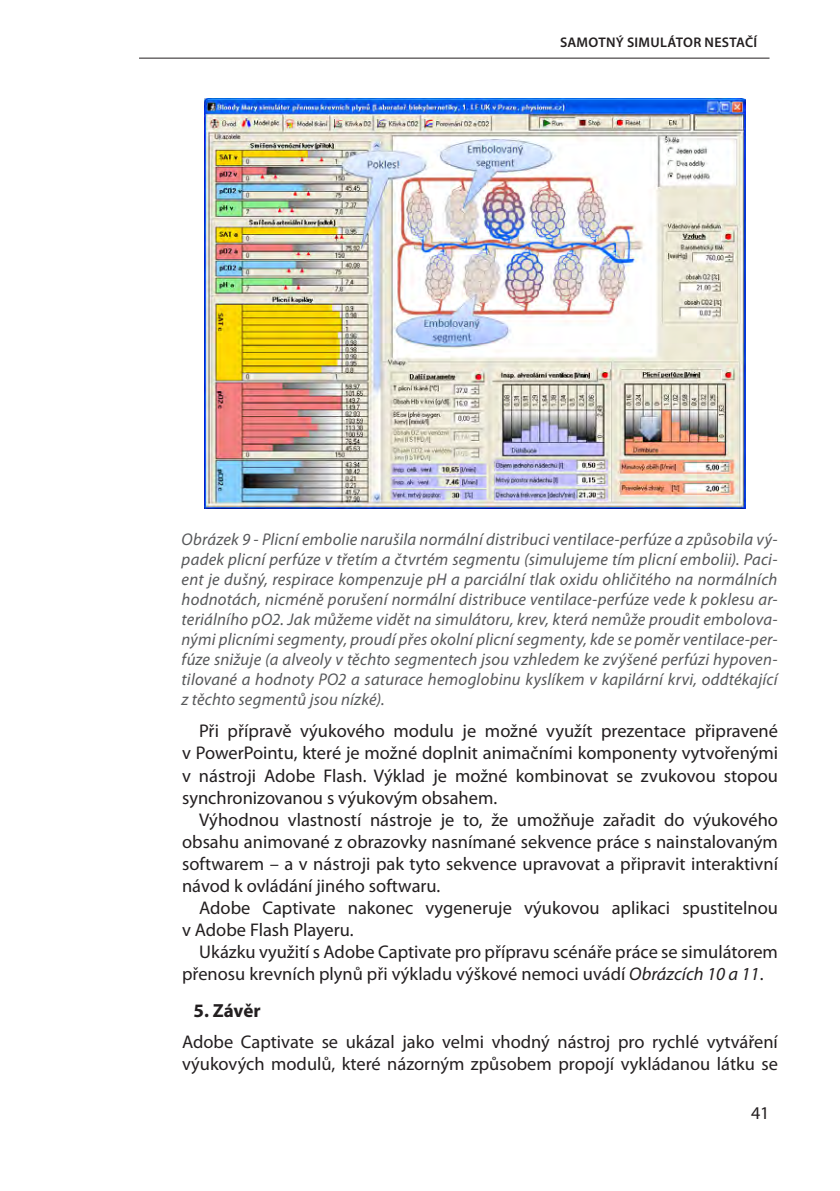
<style>
.page{position:relative;width:840px;height:1191px;background:#fff}
.page>*{position:absolute;margin:0;border:0;box-sizing:border-box;transform-origin:0 0}
.t1{font:700 19px "Myriad Pro";color:#231f20}
.t2{font:18.4px/22px "Myriad Pro";color:#231f20}
.t3{font:18px "Myriad Pro";color:#231f20}
.t4{font:italic 17px/20px "Myriad Pro";letter-spacing:.015em;color:#57585a;text-align:justify}
.t5{font:600 14px "Myriad Pro";letter-spacing:.02em;color:#231f20}
.s1{font-style:italic}
</style>
<div class="page">
<hr style="left:139px;top:58px;width:630px;height:1px;background:#231f20">
<img style="left:204px;top:98px;width:540px;height:411px">
<p class="t5" style="left:559px;top:34px;width:198px">SAMOTNÝ SIMULÁTOR NESTAČÍ</p>
<p class="t4" style="left:181px;top:529px;width:597px">Obrázek 9 - Plicní embolie narušila normální distribuci ventilace-perfúze a způsobila vý&shy;padek plicní perfúze v třetím a čtvrtém segmentu (simulujeme tím plicní embolii). Paci&shy;ent je dušný, respirace kompenzuje pH a parciální tlak oxidu ohličitého na normálních hodnotách, nicméně porušení normální distribuce ventilace-perfúze vede k poklesu ar&shy;teriálního pO2. Jak můžeme vidět na simulátoru, krev, která nemůže proudit embolova&shy;nými plicními segmenty, proudí přes okolní plicní segmenty, kde se poměr ventilace-per&shy;fúze snižuje (a alveoly v těchto segmentech jsou vzhledem ke zvýšené perfúzi hypoven&shy;tilované a hodnoty PO2 a saturace hemoglobinu kyslíkem v kapilární krvi, oddtékající z těchto segmentů jsou nízké).</p>
<p class="t2" style="left:182px;top:720px;width:597px;text-align:justify;text-indent:17px">Při přípravě výukového modulu je možné využít prezentace připravené v PowerPointu, které je možné doplnit animačními komponenty vytvořenými v nástroji Adobe Flash. Výklad je možné kombinovat se zvukovou stopou synchronizovanou s výukovým obsahem.</p>
<p class="t2" style="left:182px;top:808px;width:597px;text-align:justify;text-indent:17px">Výhodnou vlastností nástroje je to, že umožňuje zařadit do výukového obsahu animované z obrazovky nasnímané sekvence práce s nainstalovaným softwarem – a v nástroji pak tyto sekvence upravovat a připravit interaktivní návod k ovládání jiného softwaru.</p>
<p class="t2" style="left:182px;top:896px;width:597px;text-indent:17px">Adobe Captivate nakonec vygeneruje výukovou aplikaci spustitelnou v Adobe Flash Playeru.</p>
<p class="t2" style="left:182px;top:940px;width:597px;text-indent:17px">Ukázku využití s Adobe Captivate pro přípravu scénáře práce se simulátorem přenosu krevních plynů při výkladu výškové nemoci uvádí <span class="s1">Obrázcích 10 a 11</span>.</p>
<p class="t1" style="left:193px;top:998px;width:69px">5. Závěr</p>
<p class="t2" style="left:182px;top:1030px;width:597px">Adobe Captivate se ukázal jako velmi vhodný nástroj pro rychlé vytváření výukových modulů, které názorným způsobem propojí vykládanou látku se</p>
<p class="t3" style="left:750px;top:1102px;width:20px">41</p>
</div>
